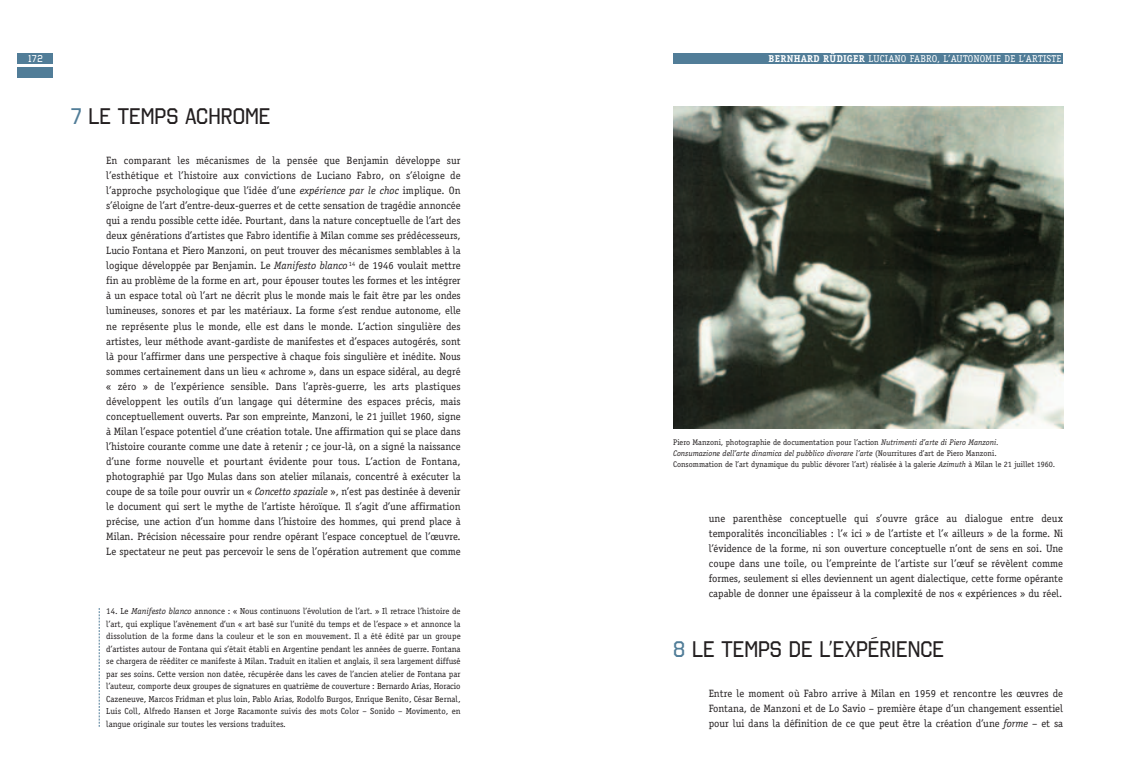
<style>
.page{position:relative;width:1134px;height:780px;background:#fff}
.page>*{position:absolute;margin:0;border:0;box-sizing:border-box;transform-origin:0 0}
.t1{font:22.5px "Octin College Free";color:#231f20}
.t2{font:10.62px/15px "Officina Serif";color:#231f20;text-align:justify}
.t3{font:10px "Officina Serif";letter-spacing:.025em;color:#fff}
.t4{font:10px "Octin College Free";color:#fff}
.t5{font:8.75px/12.5px "Officina Serif";color:#231f20;text-align:justify}
.t6{font:8.12px/10.6px "Officina Serif";color:#231f20}
.s1{color:#517d98}
.s2{font-style:italic}
.s3{font-weight:700}
</style>
<div class="page">
<div style="left:18px;top:53px;width:35px;height:11px;background:#517d98"></div>
<div style="left:18px;top:67px;width:35px;height:11px;background:#517d98"></div>
<img style="left:673px;top:106px;width:390px;height:322px">
<svg style="left:99px;top:608px;width:1px;height:118px"></svg>
<div style="left:673px;top:53px;width:390px;height:11px;background:#517d98"></div>
<p class="t4" style="left:28px;top:53px;width:16px">172</p>
<h1 class="t1" style="left:71px;top:104px;width:201px"><span class="s1">7</span> LE TEMPS ACHROME</h1>
<p class="t2" style="left:106px;top:154px;width:356px">En comparant les mécanismes de la pensée que Benjamin développe sur l’esthétique et l’histoire aux convictions de Luciano Fabro, on s’éloigne de l’approche psychologique que l’idée d’une <span class="s2">expérience par le choc</span> implique. On s’éloigne de l’art d’entre-deux-guerres et de cette sensation de tragédie annoncée qui a rendu possible cette idée. Pourtant, dans la nature conceptuelle de l’art des deux générations d’artistes que Fabro identifie à Milan comme ses prédécesseurs, Lucio Fontana et Piero Manzoni, on peut trouver des mécanismes semblables à la logique développée par Benjamin. Le <span class="s2">Manifesto blanco</span> <sup>14</sup> de 1946 voulait mettre fin au problème de la forme en art, pour épouser toutes les formes et les intégrer à un espace total où l’art ne décrit plus le monde mais le fait être par les ondes lumineuses, sonores et par les matériaux. La forme s’est rendue autonome, elle ne représente plus le monde, elle est dans le monde. L’action singulière des artistes, leur méthode avant-gardiste de manifestes et d’espaces autogérés, sont là pour l’affirmer dans une perspective à chaque fois singulière et inédite. Nous sommes certainement dans un lieu « achrome », dans un espace sidéral, au degré « zéro » de l’expérience sensible. Dans l’après-guerre, les arts plastiques développent les outils d’un langage qui détermine des espaces précis, mais conceptuellement ouverts. Par son empreinte, Manzoni, le 21 juillet 1960, signe à Milan l’espace potentiel d’une création totale. Une affirmation qui se place dans l’histoire courante comme une date à retenir ; ce jour-là, on a signé la naissance d’une forme nouvelle et pourtant évidente pour tous. L’action de Fontana, photographié par Ugo Mulas dans son atelier milanais, concentré à exécuter la coupe de sa toile pour ouvrir un « <span class="s2">Concetto spaziale</span> », n’est pas destinée à devenir le document qui sert le mythe de l’artiste héroïque. Il s’agit d’une affirmation précise, une action d’un homme dans l’histoire des hommes, qui prend place à Milan. Précision nécessaire pour rendre opérant l’espace conceptuel de l’œuvre.<br>Le spectateur ne peut pas percevoir le sens de l’opération autrement que comme</p>
<p class="t5" style="left:106px;top:605px;width:356px">14. Le <span class="s2">Manifesto blanco</span> annonce : « Nous continuons l’évolution de l’art. » Il retrace l’histoire de l’art, qui explique l’avènement d’un « art basé sur l’unité du temps et de l’espace » et annonce la dissolution de la forme dans la couleur et le son en mouvement. Il a été édité par un groupe d’artistes autour de Fontana qui s’était établi en Argentine pendant les années de guerre. Fontana se chargera de rééditer ce manifeste à Milan. Traduit en italien et anglais, il sera largement diffusé par ses soins. Cette version non datée, récupérée dans les caves de l’ancien atelier de Fontana par l’auteur, comporte deux groupes de signatures en quatrième de couverture : Bernardo Arias, Horacio Cazeneuve, Marcos Fridman et plus loin, Pablo Arias, Rodolfo Burgos, Enrique Benito, César Bernal, Luis Coll, Alfredo Hansen et Jorge Racamonte suivis des mots Color – Sonido – Movimento, en langue originale sur toutes les versions traduites.</p>
<p class="t3" style="left:769px;top:54px;width:294px"><span class="s3">BERNHARD RÜDIGER</span> LUCIANO FABRO, L’AUTONOMIE DE L’ARTISTE</p>
<p class="t6" style="left:673px;top:438px;width:384px">Piero Manzoni, photographie de documentation pour l’action <span class="s2">Nutrimenti d’arte di Piero Manzoni.<br>Consumazione dell’arte dinamica del pubblico divorare l’arte</span> (Nourritures d’art de Piero Manzoni.<br>Consommation de l’art dynamique du public dévorer l’art) réalisée à la galerie <span class="s2">Azimuth</span> à Milan le 21 juillet 1960.</p>
<p class="t2" style="left:709px;top:511px;width:356px">une parenthèse conceptuelle qui s’ouvre grâce au dialogue entre deux temporalités inconciliables : l’« ici » de l’artiste et l’« ailleurs » de la forme. Ni l’évidence de la forme, ni son ouverture conceptuelle n’ont de sens en soi. Une coupe dans une toile, ou l’empreinte de l’artiste sur l’œuf se révèlent comme formes, seulement si elles deviennent un agent dialectique, cette forme opérante capable de donner une épaisseur à la complexité de nos « expériences » du réel.</p>
<h1 class="t1" style="left:673px;top:636px;width:272px"><span class="s1">8</span> LE TEMPS DE L’EXPÉRIENCE</h1>
<p class="t2" style="left:709px;top:686px;width:356px">Entre le moment où Fabro arrive à Milan en 1959 et rencontre les œuvres de Fontana, de Manzoni et de Lo Savio – première étape d’un changement essentiel pour lui dans la définition de ce que peut être la création d’une <span class="s2">forme</span> – et sa</p>
</div>
